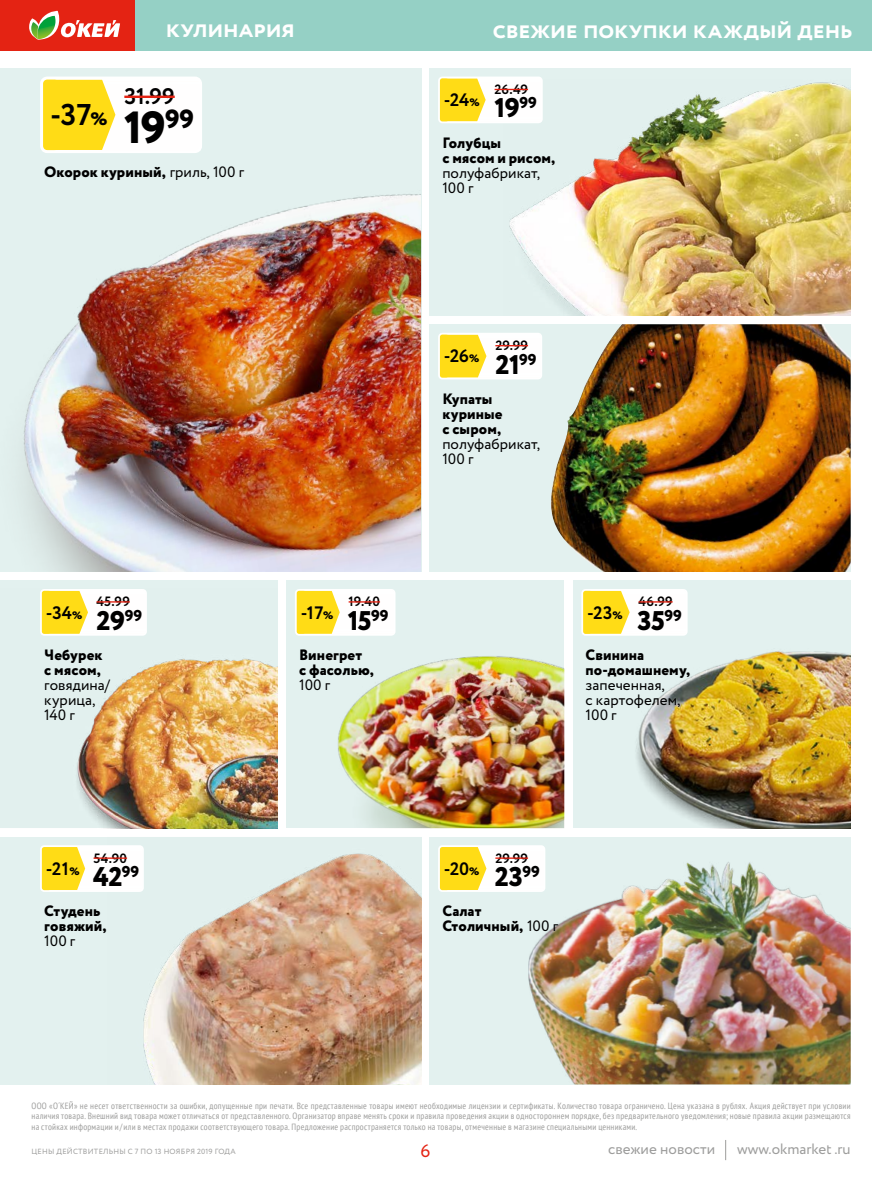
<style>
.page{position:relative;width:872px;height:1178px;background:#fff}
.page>*{position:absolute;margin:0;border:0;box-sizing:border-box;transform-origin:0 0}
.t1{font:800 45px "Circe";color:#000}
.t2{font:700 30px "Circe";color:#000}
.t3{font:800 27px "Circe";letter-spacing:-.02em;color:#000}
.t4{font:700 24px "Circe";color:#fff}
.t5{font:700 22.5px "Circe";color:#000}
.t6{font:700 18px "Circe";letter-spacing:-.055em;color:#000}
.t7{font:18px "Circe";color:#e42313}
.t8{font:800 15px/15px "Circe";letter-spacing:.005em;color:#000}
.t9{font:15px/15px "Circe";color:#000}
.t10{font:15px "Circe";color:#9d9d9c}
.t11{font:700 13.5px "Circe";color:#000}
.t12{font:condensed 9px/10.5px "PT Sans";letter-spacing:.025em;color:#9d9d9c;text-align:justify}
.t13{font:7.5px "Circe";letter-spacing:.03em;color:#9d9d9c}
.s1{font-weight:800;font-size:18px}
.s2{font-weight:400}
.s3{font-weight:800;font-size:10.8px}
</style>
<div class="page">
<img style="left:573px;top:580px;width:277px;height:248px">
<svg style="left:573px;top:580px;width:184px;height:77px;fill:#e3f1ef"></svg>
<svg style="left:584px;top:592px;width:45px;height:41px;background:#ffde28"></svg>
<hr style="left:638px;top:601px;width:34px;height:1px;background:#e42313">
<div style="left:581px;top:589px;width:106px;height:47px;border:2px solid #fff;border-radius:3px"></div>
<img style="left:286px;top:580px;width:278px;height:248px">
<svg style="left:286px;top:580px;width:179px;height:77px;fill:#e3f1ef"></svg>
<svg style="left:298px;top:592px;width:42px;height:41px;background:#ffdf2c"></svg>
<hr style="left:348px;top:601px;width:32px;height:1px;background:#e42313">
<div style="left:295px;top:589px;width:100px;height:47px;border:2px solid #fff;border-radius:3px"></div>
<div style="left:429px;top:837px;width:421px;height:247px;background:#e3f1ef"></div>
<img style="left:528px;top:862px;width:322px;height:222px">
<svg style="left:486px;top:848px;width:129px;height:65px"></svg>
<svg style="left:441px;top:848px;width:45px;height:41px;background:#ffde28"></svg>
<hr style="left:495px;top:857px;width:33px;height:2px;background:#e42313">
<div style="left:438px;top:845px;width:107px;height:47px;border:2px solid #fff;border-radius:3px"></div>
<div style="left:0;top:837px;width:421px;height:247px;background:#e3f1ef"></div>
<img style="left:143px;top:853px;width:278px;height:231px">
<svg style="left:85px;top:848px;width:130px;height:65px"></svg>
<svg style="left:43px;top:848px;width:42px;height:41px;background:#ffde2a"></svg>
<hr style="left:94px;top:857px;width:33px;height:2px;background:#e42313">
<div style="left:40px;top:845px;width:104px;height:47px;border:2px solid #fff;border-radius:3px"></div>
<img style="left:0;top:589px;width:278px;height:239px">
<svg style="left:27px;top:580px;width:190px;height:77px;fill:#e2f0ee"></svg>
<svg style="left:43px;top:592px;width:45px;height:41px;background:#ffdf2b"></svg>
<hr style="left:97px;top:601px;width:33px;height:1px;background:#e42313">
<div style="left:40px;top:589px;width:107px;height:47px;border:2px solid #fff;border-radius:3px"></div>
<div style="left:429px;top:68px;width:421px;height:248px;background:#e3f1ef"></div>
<img style="left:509px;top:82px;width:341px;height:234px">
<svg style="left:442px;top:76px;width:171px;height:68px"></svg>
<svg style="left:441px;top:80px;width:44px;height:40px;background:#ffde27"></svg>
<hr style="left:494px;top:89px;width:34px;height:1px;background:#e42313">
<div style="left:438px;top:77px;width:105px;height:46px;border:2px solid #fff;border-radius:3px"></div>
<div style="left:429px;top:324px;width:421px;height:248px;background:#e3f1ef"></div>
<img style="left:551px;top:324px;width:299px;height:248px">
<svg style="left:441px;top:324px;width:172px;height:77px"></svg>
<svg style="left:441px;top:336px;width:45px;height:40px;background:#ffde28"></svg>
<hr style="left:495px;top:345px;width:33px;height:1px;background:#e42313">
<div style="left:438px;top:333px;width:104px;height:46px;border:2px solid #fff;border-radius:3px"></div>
<img style="left:0;top:68px;width:421px;height:504px">
<svg style="left:28px;top:68px;width:243px;height:110px;fill:#e3f1ef"></svg>
<svg style="left:46px;top:81px;width:69px;height:68px;background:#ffde2a"></svg>
<hr style="left:124px;top:96px;width:51px;height:2px;background:#e42313">
<div style="left:40px;top:77px;width:162px;height:76px;border:3px solid #fff;border-radius:6px"></div>
<div style="left:135px;top:0;width:737px;height:51px;background:#95d0c5"></div>
<svg style="left:725px;top:1140px;width:1px;height:20px"></svg>
<div style="left:0;top:0;width:135px;height:51px;background:#e42313"></div>
<svg style="left:29px;top:10px;width:91px;height:30px"></svg>
<h3 class="t4" style="left:166px;top:13px;width:131px">кулинария</h3>
<h2 class="t2" style="left:50px;top:95px;width:59px">-37<span class="s1">%</span></h2>
<h3 class="t5" style="left:124px;top:82px;width:52px">31.99</h3>
<h1 class="t1" style="left:124px;top:97px;width:72px">19<sup>99</sup></h1>
<h3 class="t8" style="left:44px;top:166px;width:201px">Окорок куриный, <span class="s2">гриль, 100 г</span></h3>
<h3 class="t4" style="left:493px;top:13px;width:361px">свежие покупки каждый день</h3>
<h3 class="t6" style="left:444px;top:88px;width:37px">-24<span class="s3">%</span></h3>
<h3 class="t11" style="left:494px;top:80px;width:35px">26.49</h3>
<h3 class="t3" style="left:494px;top:90px;width:44px">19<sup>99</sup></h3>
<h3 class="t8" style="left:442px;top:136px;width:114px">Голубцы<br>с мясом и рисом,</h3>
<h3 class="t9" style="left:442px;top:166px;width:99px">полуфабрикат,<br>100 г</h3>
<h3 class="t6" style="left:444px;top:344px;width:37px">-26<span class="s3">%</span></h3>
<h3 class="t11" style="left:495px;top:336px;width:34px">29.99</h3>
<h3 class="t3" style="left:495px;top:346px;width:43px">21<sup>99</sup></h3>
<h3 class="t8" style="left:442px;top:392px;width:62px">Купаты куриные с сыром,</h3>
<h3 class="t9" style="left:442px;top:437px;width:99px">полуфабрикат,<br>100 г</h3>
<h3 class="t6" style="left:46px;top:600px;width:38px">-34<span class="s3">%</span></h3>
<h3 class="t11" style="left:97px;top:593px;width:35px">45.99</h3>
<h3 class="t3" style="left:97px;top:602px;width:47px">29<sup>99</sup></h3>
<h3 class="t6" style="left:301px;top:600px;width:34px">-17<span class="s3">%</span></h3>
<h3 class="t11" style="left:348px;top:593px;width:33px">19.40</h3>
<h3 class="t3" style="left:348px;top:602px;width:42px">15<sup>99</sup></h3>
<h3 class="t6" style="left:587px;top:600px;width:37px">-23<span class="s3">%</span></h3>
<h3 class="t11" style="left:638px;top:593px;width:36px">46.99</h3>
<h3 class="t3" style="left:637px;top:602px;width:46px">35<sup>99</sup></h3>
<h3 class="t8" style="left:44px;top:648px;width:60px">Чебурек с мясом,</h3>
<h3 class="t9" style="left:44px;top:678px;width:67px">говядина/ курица,<br>140 г</h3>
<h3 class="t8" style="left:299px;top:648px;width:76px">Винегрет<br>с фасолью,</h3>
<h3 class="t9" style="left:299px;top:678px;width:33px">100 г</h3>
<h3 class="t8" style="left:585px;top:648px;width:106px">Свинина по-домашнему,</h3>
<h3 class="t9" style="left:585px;top:678px;width:96px">запеченная,<br>с картофелем,<br>100 г</h3>
<h3 class="t6" style="left:46px;top:857px;width:35px">-21<span class="s3">%</span></h3>
<h3 class="t11" style="left:94px;top:849px;width:35px">54.90</h3>
<h3 class="t3" style="left:93px;top:858px;width:48px">42<sup>99</sup></h3>
<h3 class="t6" style="left:444px;top:857px;width:37px">-20<span class="s3">%</span></h3>
<h3 class="t11" style="left:495px;top:849px;width:34px">29.99</h3>
<h3 class="t3" style="left:495px;top:858px;width:46px">23<sup>99</sup></h3>
<h3 class="t8" style="left:44px;top:905px;width:64px">Студень говяжий,</h3>
<h3 class="t9" style="left:44px;top:934px;width:33px">100 г</h3>
<h3 class="t8" style="left:442px;top:905px;width:117px">Салат<br>Столичный, <span class="s2">100 г</span></h3>
<p class="t12" style="left:32px;top:1100px;width:820px">ООО «О´КЕЙ» не несет ответственности за ошибки, допущенные при печати. Все представленные товары имеют необходимые лицензии и сертификаты. Количество товара ограничено. Цена указана в рублях. Акция действует при условии наличия товара. Внешний вид товара может отличаться от представленного. Организатор вправе менять сроки и правила проведения акции в одностороннем порядке, без предварительного уведомления; новые правила акции размещаются на стойках информации и/или в местах продажи соответствующего товара. Предложение распространяется только на товары, отмеченные в магазине специальными ценниками.</p>
<p class="t13" style="left:32px;top:1147px;width:206px">ЦЕНЫ ДЕЙСТВИТЕЛЬНЫ с 7 по 13 ноября 2019 ГОДА</p>
<h3 class="t7" style="left:420px;top:1139px;width:11px">6</h3>
<h3 class="t10" style="left:608px;top:1139px;width:109px">свежие новости</h3>
<h3 class="t10" style="left:737px;top:1139px;width:115px">www.okmarket .ru</h3>
</div>
